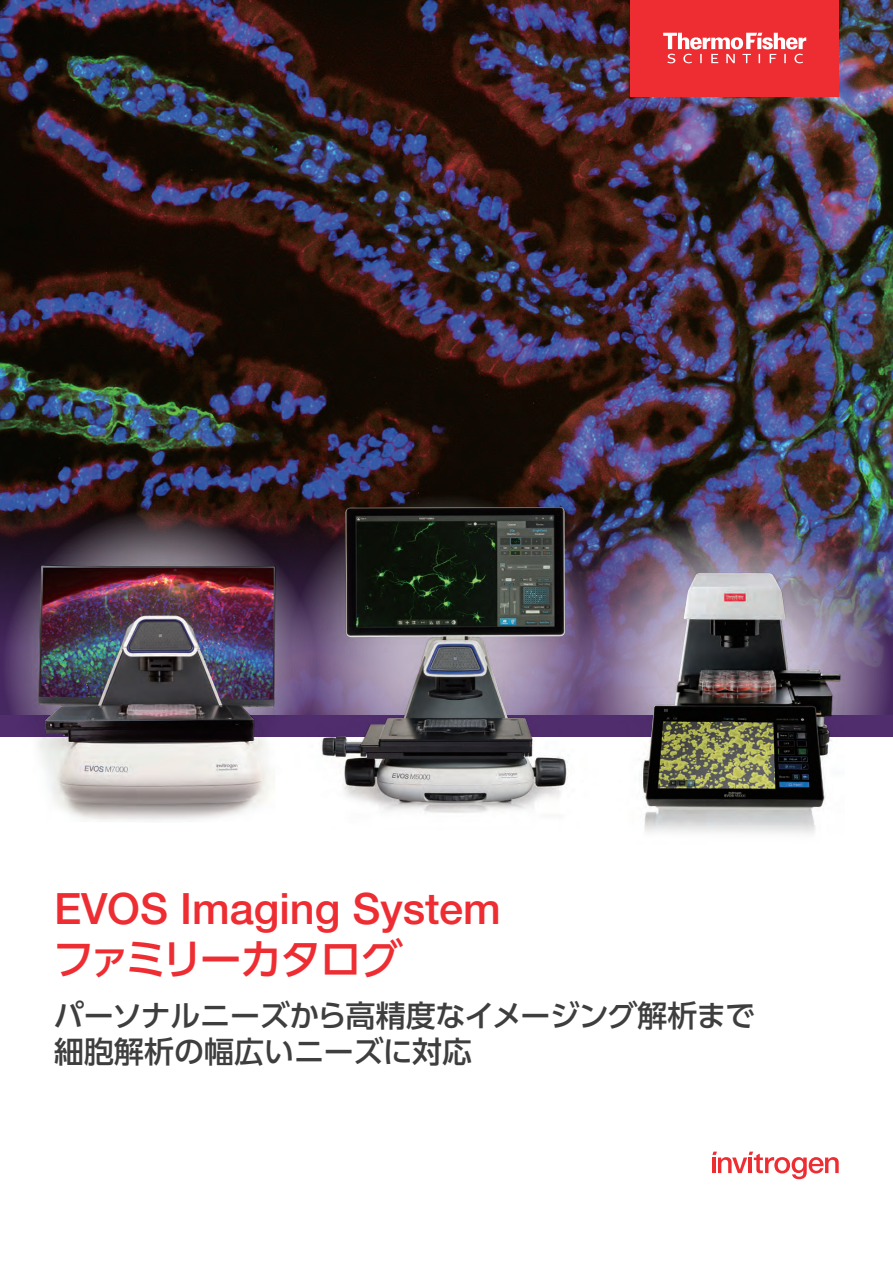
<style>
.page{position:relative;width:893px;height:1263px;background:#fff}
.page>*{position:absolute;margin:0;border:0;box-sizing:border-box;transform-origin:0 0}
.t1{font:500 43.2px "Helvetica Neue LTW1 G";color:#ee2d33}
.t2{font:500 42px "UD Shin Go Pro";letter-spacing:-.075em;color:#ee2d33}
.t3{font:500 30px/36px "UD Shin Go Pro";letter-spacing:-.01em;color:#3e3e3f}
</style>
<div class="page">
<img style="left:0;top:0;width:893px;height:503px">
<img style="left:0;top:503px;width:893px;height:47px">
<img style="left:576px;top:507px;width:316px;height:337px;border-radius:50%">
<svg style="left:1px;top:507px;width:316px;height:317px"></svg>
<img style="left:0;top:546px;width:283px;height:277px">
<img style="left:39px;top:566px;width:236px;height:238px">
<img style="left:283px;top:492px;width:338px;height:321px">
<img style="left:323px;top:507px;width:243px;height:296px">
<img style="left:570px;top:550px;width:323px;height:294px">
<img style="left:686px;top:573px;width:14px;height:32px">
<div style="left:630px;top:0;width:209px;height:96px;background:#ee2d33"></div>
<svg style="left:663px;top:33px;width:143px;height:30px"></svg>
<svg style="left:712px;top:1151px;width:127px;height:28px"></svg>
<h1 class="t1" style="left:54px;top:883px;width:448px">EVOS Imaging System</h1>
<h2 class="t2" style="left:52px;top:924px;width:352px">ファミリーカタログ</h2>
<p class="t3" style="left:54px;top:997px;width:703px">パーソナルニーズから高精度なイメージング解析まで細胞解析の幅広いニーズに対応</p>
</div>
